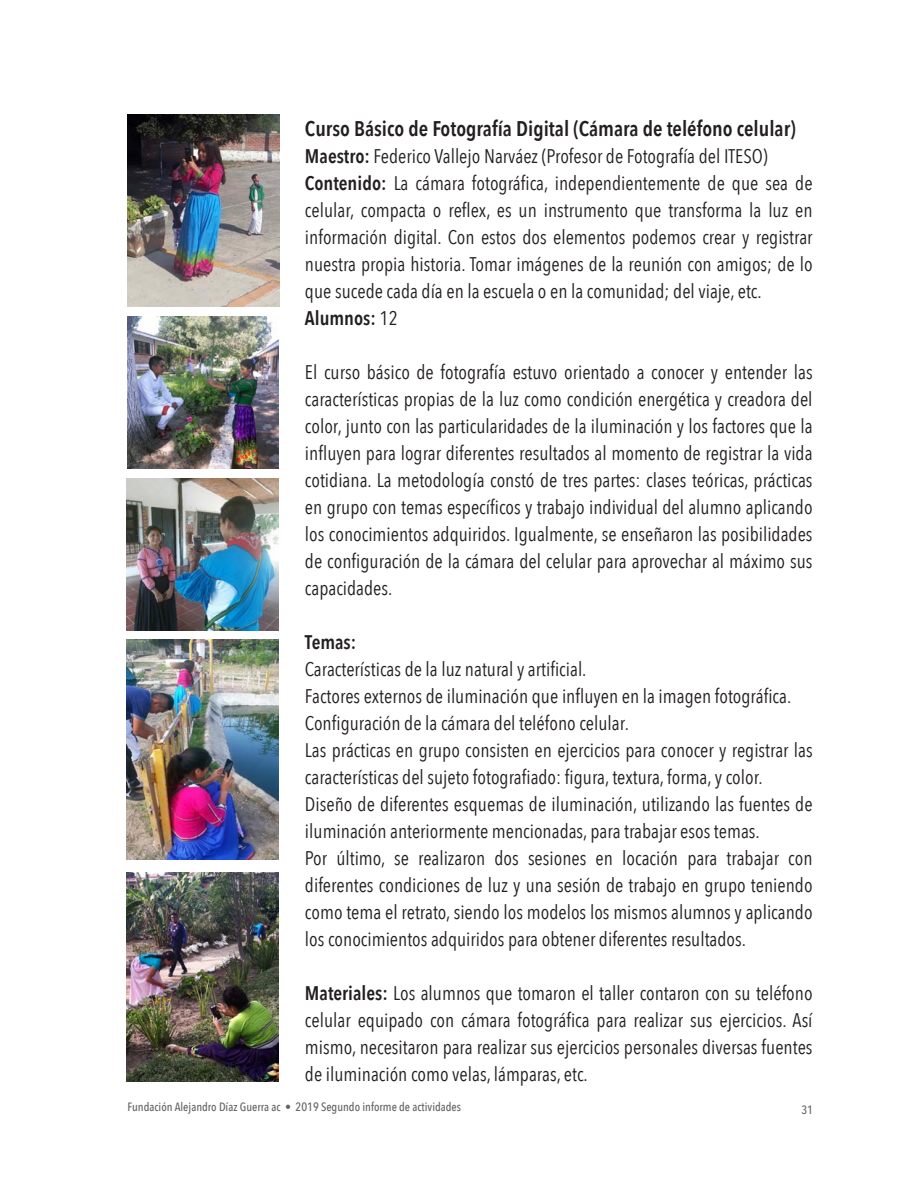
<style>
.page{position:relative;width:918px;height:1188px;background:#fff}
.page>*{position:absolute;margin:0;border:0;box-sizing:border-box;transform-origin:0 0}
.Subtitulo_2{font:600 21.15px "Avenir Next Condensed";color:#231f20}
.Cuerpo_de_texto{font:19.65px/27px "Avenir Next Condensed";color:#231f20;text-align:justify}
.Cuerpo_de_texto-2{font:600 19.65px "Avenir Next Condensed";color:#231f20}
.t1{font:500 12px "Avenir Next Condensed";color:#636366}
.s1{font-weight:600}
.s2{font-weight:400}
.s3{font-size:12.15px}
</style>
<div class="page">
<img style="left:128px;top:115px;width:152px;height:192px">
<img style="left:127px;top:317px;width:152px;height:151px">
<img style="left:127px;top:478px;width:151px;height:152px">
<img style="left:126px;top:872px;width:152px;height:210px">
<img style="left:126px;top:640px;width:152px;height:220px">
<p class="Subtitulo_2" style="left:305px;top:110px;width:492px">Curso Básico de Fotografía Digital (Cámara de teléfono celular)</p>
<p class="Cuerpo_de_texto" style="left:305px;top:142px;width:464px"><span class="s1">Maestro:</span> Federico Vallejo Narváez (Profesor de Fotografía del ITESO)</p>
<p class="Cuerpo_de_texto" style="left:305px;top:169px;width:509px"><span class="s1">Contenido:</span> La cámara fotográfica, independientemente de que sea de celular, compacta o reflex, es un instrumento que transforma la luz en información digital. Con estos dos elementos podemos crear y registrar nuestra propia historia. Tomar imágenes de la reunión con amigos; de lo que sucede cada día en la escuela o en la comunidad; del viaje, etc.</p>
<p class="Cuerpo_de_texto-2" style="left:305px;top:301px;width:94px">Alumnos: <span class="s2">12</span></p>
<p class="Cuerpo_de_texto" style="left:305px;top:358px;width:509px">El curso básico de fotografía estuvo orientado a conocer y entender las características propias de la luz como condición energética y creadora del color, junto con las particularidades de la iluminación y los factores que la influyen para lograr diferentes resultados al momento de registrar la vida cotidiana. La metodología constó de tres partes: clases teóricas, prácticas en grupo con temas específicos y trabajo individual del alumno aplicando los conocimientos adquiridos. Igualmente, se enseñaron las posibilidades de configuración de la cámara del celular para aprovechar al máximo sus capacidades.</p>
<p class="Cuerpo_de_texto-2" style="left:305px;top:625px;width:53px">Temas:</p>
<p class="Cuerpo_de_texto" style="left:305px;top:655px;width:283px">Características de la luz natural y artificial.</p>
<p class="Cuerpo_de_texto" style="left:305px;top:682px;width:488px">Factores externos de iluminación que influyen en la imagen fotográfica.</p>
<p class="Cuerpo_de_texto" style="left:305px;top:709px;width:325px">Configuración de la cámara del teléfono celular.</p>
<p class="Cuerpo_de_texto" style="left:305px;top:736px;width:509px">Las prácticas en grupo consisten en ejercicios para conocer y registrar las características del sujeto fotografiado: figura, textura, forma, y color.</p>
<p class="Cuerpo_de_texto" style="left:305px;top:790px;width:509px">Diseño de diferentes esquemas de iluminación, utilizando las fuentes de iluminación anteriormente mencionadas, para trabajar esos temas.</p>
<p class="Cuerpo_de_texto" style="left:305px;top:844px;width:509px">Por último, se realizaron dos sesiones en locación para trabajar con diferentes condiciones de luz y una sesión de trabajo en grupo teniendo como tema el retrato, siendo los modelos los mismos alumnos y aplicando los conocimientos adquiridos para obtener diferentes resultados.</p>
<p class="Cuerpo_de_texto" style="left:305px;top:979px;width:509px"><span class="s1">Materiales:</span> Los alumnos que tomaron el taller contaron con su teléfono celular equipado con cámara fotográfica para realizar sus ejercicios. Así mismo, necesitaron para realizar sus ejercicios personales diversas fuentes de iluminación como velas, lámparas, etc.</p>
<p class="t1" style="left:128px;top:1100px;width:335px">Fundación Alejandro Díaz Guerra ac • <span class="s3">2019 Segundo informe de actividades</span></p>
<p class="t1" style="left:801px;top:1103px;width:13px">31</p>
</div>
